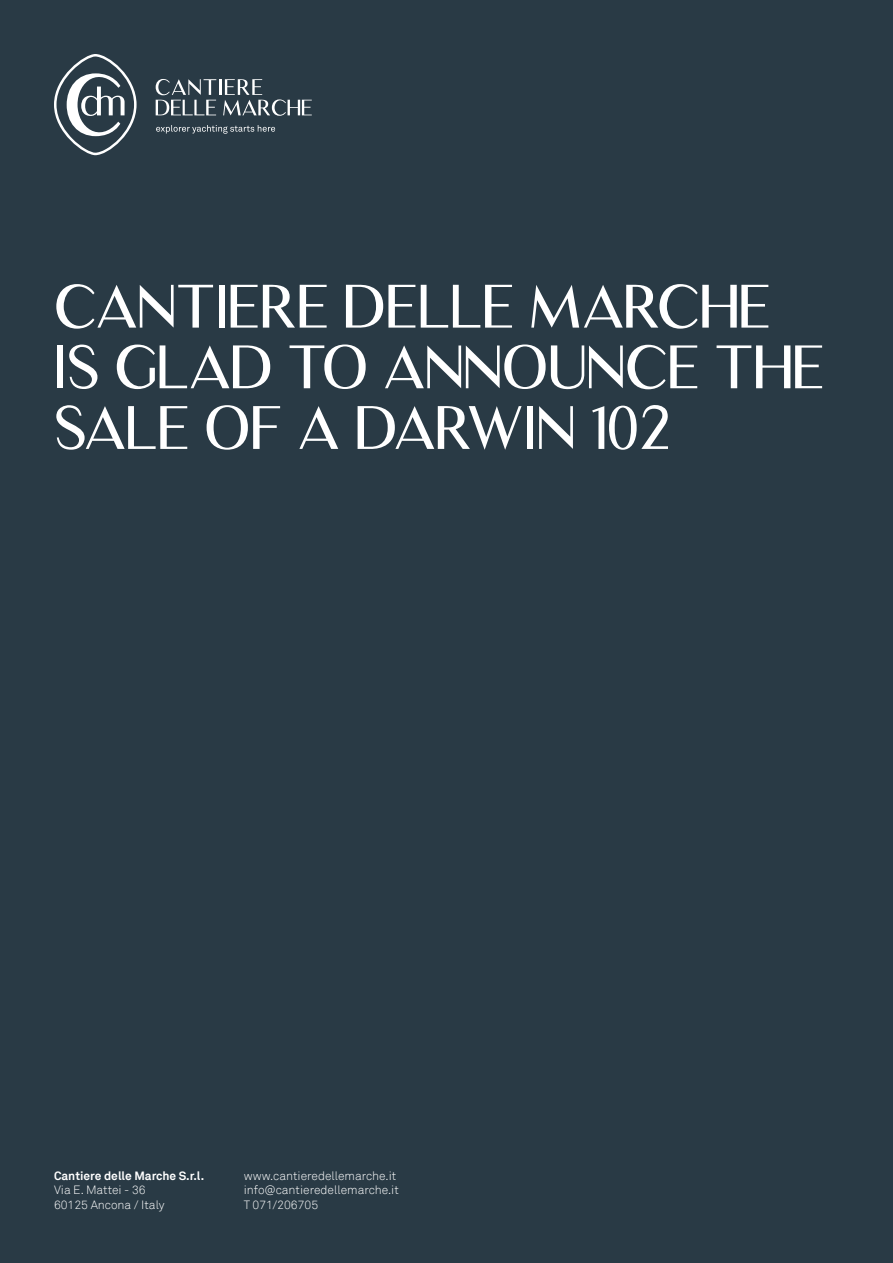
<style>
.page{position:relative;width:893px;height:1263px;background:#293a45}
.page>*{position:absolute;margin:0;border:0;box-sizing:border-box;transform-origin:0 0}
.t1{font:58.5px/60.6px "Luxia";color:#fff}
.t2{font:300 12px "Akkurat";color:#fff}
.t3{font:700 12px "Akkurat";color:#fff}
</style>
<div class="page">
<svg style="left:54px;top:54px;width:83px;height:101px"></svg>
<svg style="left:156px;top:125px;width:119px;height:9px"></svg>
<svg style="left:156px;top:79px;width:156px;height:37px"></svg>
<p class="t1" style="left:54px;top:276px;width:772px">CANTIERE DELLE MARCHE<br>IS GLAD TO ANNOUNCE THE<br>SALE OF A DARWIN 102</p>
<p class="t3" style="left:54px;top:1168px;width:152px">Cantiere delle Marche S.r.l.</p>
<p class="t2" style="left:54px;top:1183px;width:93px">Via E. Mattei - 36</p>
<p class="t2" style="left:54px;top:1197px;width:112px">60125 Ancona / Italy</p>
<p class="t2" style="left:244px;top:1168px;width:154px">www.cantieredellemarche.it</p>
<p class="t2" style="left:244px;top:1183px;width:156px">info@cantieredellemarche.it</p>
<p class="t2" style="left:244px;top:1197px;width:76px">T 071/206705</p>
</div>
